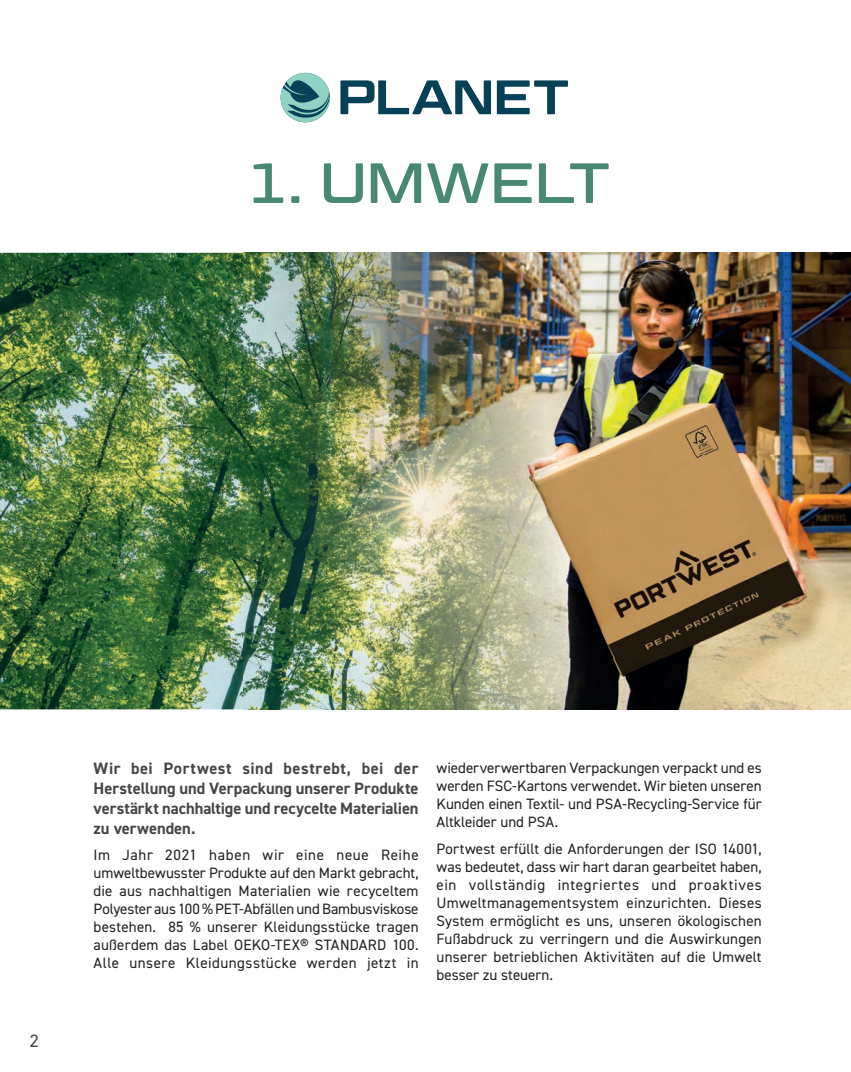
<style>
.page{position:relative;width:851px;height:1072px;background:#fff}
.page>*{position:absolute;margin:0;border:0;box-sizing:border-box;transform-origin:0 0}
.t1{font:56.55px "Geom Graphic";letter-spacing:-.005em;color:#488974}
.t2{font:18px "DIN2014";color:#47474a}
.t3{font:700 16.5px/19.8px "DIN2014";letter-spacing:-.005em;color:#47474a;text-align:justify}
.t4{font:15px/18px "DIN2014";letter-spacing:.01em;color:#231f20;text-align:justify}
</style>
<div class="page">
<svg style="left:826px;top:709px;width:24px;height:1px"></svg>
<img style="left:0;top:253px;width:244px;height:456px">
<img style="left:244px;top:253px;width:606px;height:456px">
<svg style="left:340px;top:80px;width:228px;height:34px"></svg>
<svg style="left:280px;top:72px;width:50px;height:51px"></svg>
<h1 class="t1" style="left:241px;top:149px;width:369px">1. UMWELT</h1>
<p class="t2" style="left:30px;top:1029px;width:10px">2</p>
<p class="t3" style="left:94px;top:758px;width:326px">Wir bei Portwest sind bestrebt, bei der Herstellung und Verpackung unserer Produkte verstärkt nachhaltige und recycelte Materialien zu verwenden.</p>
<p class="t4" style="left:94px;top:845px;width:326px">Im Jahr 2021 haben wir eine neue Reihe umweltbewusster Produkte auf den Markt gebracht, die aus nachhaltigen Materialien wie recyceltem Polyester aus 100 % PET-Abfällen und Bambusviskose bestehen. 85 % unserer Kleidungsstücke tragen außerdem das Label OEKO-TEX® STANDARD 100.<br>Alle unsere Kleidungsstücke werden jetzt in</p>
<p class="t4" style="left:436px;top:758px;width:326px">wiederverwertbaren Verpackungen verpackt und es werden FSC-Kartons verwendet. Wir bieten unseren Kunden einen Textil- und PSA-Recycling-Service für Altkleider und PSA.</p>
<p class="t4" style="left:436px;top:839px;width:326px">Portwest erfüllt die Anforderungen der ISO 14001, was bedeutet, dass wir hart daran gearbeitet haben, ein vollständig integriertes und proaktives Umweltmanagementsystem einzurichten. Dieses System ermöglicht es uns, unseren ökologischen Fußabdruck zu verringern und die Auswirkungen unserer betrieblichen Aktivitäten auf die Umwelt besser zu steuern.</p>
</div>
